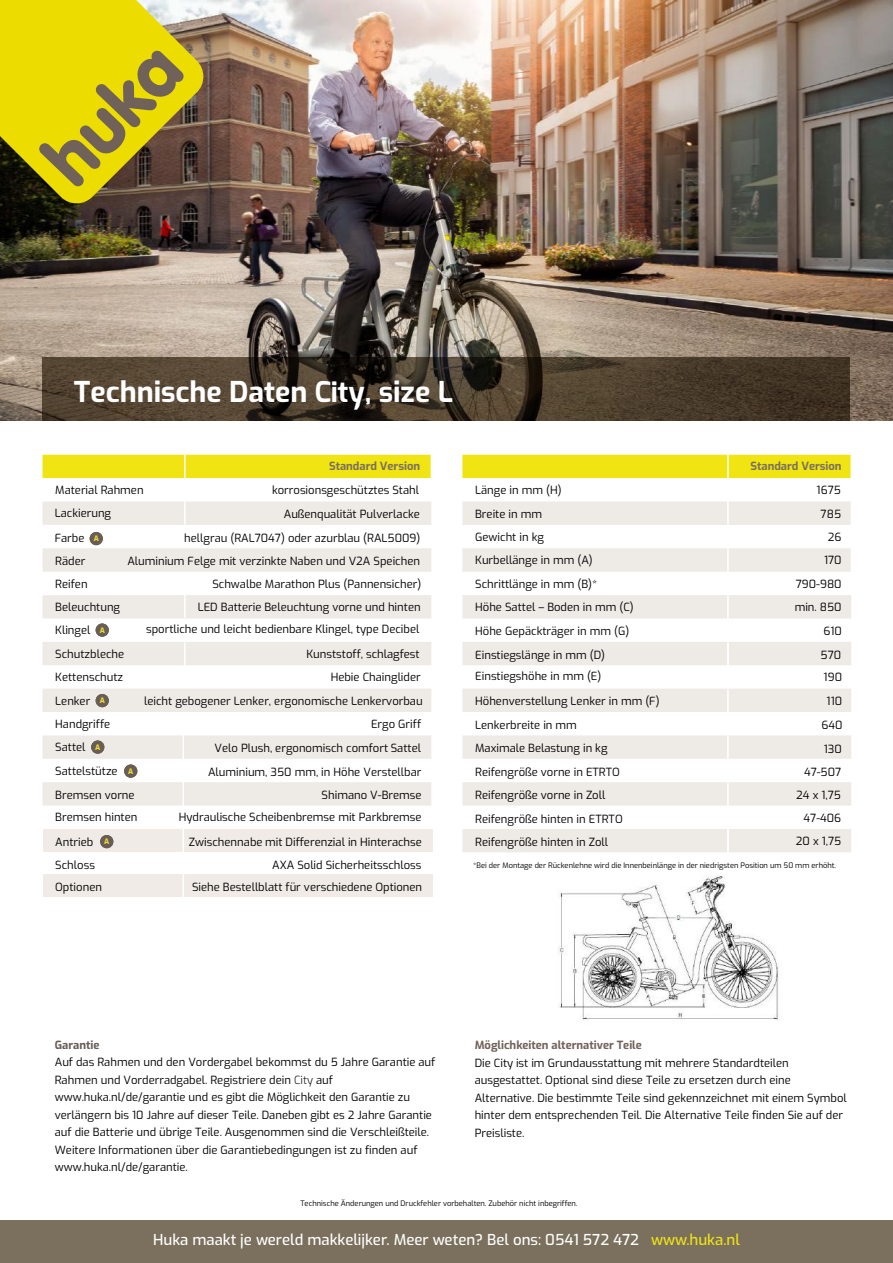
<style>
.page{position:relative;width:893px;height:1263px;background:#fff}
.page>*{position:absolute;margin:0;border:0;box-sizing:border-box;transform-origin:0 0}
.t1{font:700 28.5px "Exo";color:#fff}
.t2{font:500 15px "Exo";color:#fff}
.t3{font:11.25px/17.5px "Exo";color:#000}
.t4{font:11.25px/17.5px "Exo";color:#000}
.t5{font:700 11.25px "Exo";color:#7b705d}
.t6{font:700 11.25px "Exo";color:#70625a}
.t7{font:700 11.25px "Exo";color:#665c55}
.t8{font:7.5px "Exo";color:#000}
.t9{font:7.5px "Exo";color:#000}
.t10{font:800 7.5px "Exo";color:#edda30}
.s1{font-style:inherit}
.s2{font-weight:800;font-size:7.5px;color:#edda30}
.s3{font-weight:300}
.s4{color:#f0e413}
</style>
<div class="page">
<img style="left:0;top:1px;width:893px;height:420px">
<svg style="left:0;top:0;width:203px;height:203px;background:#b8a91d"></svg>
<div style="left:0;top:1220px;width:893px;height:43px;background:#7b705d"></div>
<svg style="left:43px;top:357px;width:807px;height:64px;background:#453929"></svg>
<div style="left:462px;top:455px;width:388px;height:23px;background:#f0e413"></div>
<svg style="left:462px;top:501px;width:389px;height:351px;fill:#eeebe7"></svg>
<hr style="left:727px;top:455px;width:2px;height:23px;background:#fff">
<hr style="left:727px;top:501px;width:2px;height:24px;background:#fff">
<hr style="left:850px;top:501px;width:2px;height:24px;background:#fff">
<hr style="left:727px;top:525px;width:2px;height:23px;background:#fff">
<hr style="left:850px;top:525px;width:2px;height:23px;background:#fff">
<hr style="left:727px;top:548px;width:2px;height:24px;background:#fff">
<hr style="left:850px;top:548px;width:2px;height:24px;background:#fff">
<hr style="left:727px;top:572px;width:2px;height:23px;background:#fff">
<hr style="left:850px;top:572px;width:2px;height:23px;background:#fff">
<hr style="left:727px;top:595px;width:2px;height:23px;background:#fff">
<hr style="left:727px;top:664px;width:2px;height:24px;background:#fff">
<hr style="left:727px;top:689px;width:2px;height:24px;background:#fff">
<hr style="left:727px;top:713px;width:2px;height:23px;background:#fff">
<hr style="left:727px;top:736px;width:2px;height:23px;background:#fff">
<hr style="left:727px;top:759px;width:2px;height:24px;background:#fff">
<hr style="left:727px;top:783px;width:2px;height:23px;background:#fff">
<hr style="left:727px;top:806px;width:2px;height:23px;background:#fff">
<hr style="left:727px;top:829px;width:2px;height:24px;background:#fff">
<hr style="left:727px;top:642px;width:2px;height:24px;background:#fff">
<img style="left:558px;top:876px;width:221px;height:144px">
<svg style="left:43px;top:501px;width:388px;height:305px;fill:#eeebe7"></svg>
<div style="left:43px;top:455px;width:388px;height:23px;background:#f0e413"></div>
<hr style="left:184px;top:501px;width:2px;height:24px;background:#fff">
<hr style="left:184px;top:594px;width:2px;height:24px;background:#fff">
<hr style="left:184px;top:642px;width:2px;height:24px;background:#fff">
<hr style="left:182px;top:734px;width:3px;height:72px;background:#fff">
<div style="left:43px;top:829px;width:389px;height:22px;background:#f0ebe6"></div>
<div style="left:90px;top:532px;width:13px;height:13px;background:#685e55;border-radius:50%"></div>
<div style="left:96px;top:623px;width:13px;height:14px;background:#685e55;border-radius:50%"></div>
<div style="left:91px;top:740px;width:13px;height:14px;background:#685e55;border-radius:50%"></div>
<div style="left:96px;top:694px;width:13px;height:13px;background:#685e55;border-radius:50%"></div>
<div style="left:124px;top:764px;width:13px;height:14px;background:#685e55;border-radius:50%"></div>
<div style="left:100px;top:835px;width:13px;height:13px;background:#685e55;border-radius:50%"></div>
<div style="left:43px;top:874px;width:389px;height:22px;background:#f0ebe6"></div>
<hr style="left:182px;top:824px;width:3px;height:96px;background:#fff">
<h1 class="t1" style="left:74px;top:370px;width:381px">Technische Daten City<span class="s1">, size L</span></h1>
<p class="t5" style="left:329px;top:458px;width:93px">Standard Version</p>
<p class="t3" style="left:55px;top:481px;width:90px">Material Rahmen</p>
<p class="t3" style="left:272px;top:481px;width:149px">korrosionsgeschütztes Stahl</p>
<p class="t3" style="left:55px;top:504px;width:58px">Lackierung</p>
<p class="t3" style="left:284px;top:504px;width:138px"><span class="s1">A</span>ußenqualität Pulverlacke</p>
<p class="t3" style="left:55px;top:551px;width:32px">Räder</p>
<p class="t3" style="left:127px;top:552px;width:294px">Aluminium Felge mit verzinkte Naben und V2A Speichen</p>
<p class="t3" style="left:55px;top:597px;width:66px">Beleuchtung</p>
<p class="t3" style="left:198px;top:597px;width:224px"><span class="s1">LED</span> B<span class="s1">atteri</span>e Beleuchtung vorne und hinten</p>
<p class="t3" style="left:55px;top:621px;width:37px">Klingel</p>
<p class="t3" style="left:146px;top:620px;width:275px">sportlich<span class="s1">e</span> und leicht bedienbare Klingel<span class="s1">, type Decibel</span></p>
<p class="t3" style="left:55px;top:644px;width:71px">Schutzbleche</p>
<p class="t3" style="left:306px;top:644px;width:115px">Kunststoff, schlagfest</p>
<p class="t3" style="left:55px;top:667px;width:69px">Kettenschutz</p>
<p class="t4" style="left:331px;top:667px;width:92px">Hebie Chainglider</p>
<p class="t3" style="left:55px;top:691px;width:37px">Lenker</p>
<p class="t4" style="left:144px;top:691px;width:280px">leicht gebogener Lenker, ergonomische Lenkervorbau</p>
<p class="t3" style="left:55px;top:714px;width:56px">Handgriffe</p>
<p class="t4" style="left:371px;top:714px;width:52px">Ergo Griff</p>
<p class="t3" style="left:55px;top:738px;width:32px">Sattel</p>
<p class="t3" style="left:55px;top:528px;width:46px">Farbe <span class="s2">A</span></p>
<p class="t3" style="left:184px;top:528px;width:238px">hellgrau (RAL7047) oder azurblau (RAL5009)</p>
<p class="t3" style="left:55px;top:574px;width:34px">Reifen</p>
<p class="t4" style="left:212px;top:574px;width:210px">Schwalbe Marathon Plus (Pannensicher)</p>
<p class="t10" style="left:100px;top:624px;width:7px">A</p>
<p class="t10" style="left:100px;top:695px;width:7px">A</p>
<p class="t4" style="left:215px;top:738px;width:208px">Velo Plush, ergonomisch comfort <span class="s1">Sattel</span></p>
<p class="t10" style="left:95px;top:741px;width:7px">A</p>
<p class="t4" style="left:55px;top:762px;width:80px">Sattelstütze <span class="s2">A</span></p>
<p class="t3" style="left:208px;top:762px;width:215px"><span class="s1">Aluminium, 350 mm</span>, in Höhe Verstellbar</p>
<p class="t3" style="left:55px;top:785px;width:81px">Bremsen vorne</p>
<p class="t3" style="left:322px;top:785px;width:101px">Shimano V-Bremse</p>
<p class="t3" style="left:55px;top:808px;width:84px">Bremsen hinten</p>
<p class="t3" style="left:179px;top:808px;width:244px">Hydraulische Scheibenbremse mit Parkbremse</p>
<p class="t3" style="left:55px;top:832px;width:40px">Antrieb</p>
<p class="t3" style="left:189px;top:833px;width:235px"><span class="s1">Zwischennabe</span> mit Differenzial in Hinterachse</p>
<p class="t3" style="left:55px;top:855px;width:41px">Schloss</p>
<p class="t3" style="left:272px;top:855px;width:151px">AXA <span class="s1">Solid</span> Sicherheitsschloss</p>
<p class="t10" style="left:104px;top:836px;width:7px">A</p>
<p class="t3" style="left:55px;top:877px;width:48px">Optionen</p>
<p class="t3" style="left:192px;top:877px;width:232px">Siehe Bestellblatt für verschiedene Optionen</p>
<p class="t5" style="left:750px;top:458px;width:93px">Standard Version</p>
<p class="t3" style="left:475px;top:481px;width:88px">Länge in mm (H)</p>
<p class="t4" style="left:817px;top:481px;width:26px">16<span class="s1">75</span></p>
<p class="t3" style="left:475px;top:504px;width:68px">Breite in mm</p>
<p class="t3" style="left:821px;top:504px;width:22px"><span class="s1">7</span>85</p>
<p class="t3" style="left:475px;top:527px;width:70px">Gewicht in kg</p>
<p class="t4" style="left:828px;top:528px;width:15px">26</p>
<p class="t3" style="left:475px;top:551px;width:119px">Kurbellänge in mm <span class="s1">(A)</span></p>
<p class="t4" style="left:824px;top:551px;width:19px">170</p>
<p class="t3" style="left:475px;top:571px;width:160px;line-height:23.5px">Schrittlänge in mm <span class="s1">(B)*<br></span>Höhe Sattel – Boden in mm <span class="s1">(C)</span></p>
<p class="t3" style="left:475px;top:644px;width:131px;line-height:21.3px">Einstiegslänge in mm <span class="s1">(D)<br></span>Einstiegshöhe in mm <span class="s1">(E)</span></p>
<p class="t3" style="left:475px;top:689px;width:186px;line-height:23.4px">Höhenverstellung Lenker in mm <span class="s1">(F)<br></span>Lenkerbreite in mm<br><span class="s1">Maximale Belast</span>u<span class="s1">ng in kg</span></p>
<p class="t4" style="left:795px;top:571px;width:49px;line-height:23.4px">790-980 min. 850</p>
<p class="t4" style="left:821px;top:643px;width:23px;line-height:21.9px">570<br>190</p>
<p class="t4" style="left:821px;top:689px;width:23px;line-height:23.4px;text-align:center">110<br>640</p>
<p class="t3" style="left:475px;top:622px;width:156px">Höhe Gepäckträger in mm <span class="s1">(G)</span></p>
<p class="t4" style="left:823px;top:621px;width:20px">610</p>
<p class="t4" style="left:824px;top:739px;width:20px">130</p>
<p class="t3" style="left:475px;top:763px;width:146px">Reifengröße vorne in ETRTO</p>
<p class="t4" style="left:804px;top:762px;width:39px">47-507</p>
<p class="t3" style="left:475px;top:782px;width:149px;line-height:23.9px">Reifengröße vorne in Zoll<br>Reifengröße hinten in ETRTO<br>Reifengröße hinten in Zoll</p>
<p class="t4" style="left:796px;top:786px;width:46px">24 x 1,75</p>
<p class="t4" style="left:796px;top:806px;width:47px;line-height:22.5px;text-align:right">47-406<br>20 x 1,75</p>
<p class="t8" style="left:473px;top:859px;width:364px">*Bei der Montage der Rückenlehne wird die <span class="s1">Innenbeinlänge</span> in der niedrigsten Position um 50 mm erhöht.</p>
<p class="t7" style="left:55px;top:1036px;width:46px">Garantie</p>
<p class="t3" style="left:55px;top:1053px;width:382px">Auf das Rahmen und den Vordergabel bekommst du 5 Jahre Garantie auf Rahmen und Vorderradgabel. Registriere dein <span class="s3">City</span> auf www.huka.nl/de/garantie und es gibt die Möglichkeit den Garantie zu verlängern bis 10 Jahre auf dieser Teile. Daneben gibt es 2 Jahre Garantie auf die Batterie und übrige Teile. Ausgenommen sind die Verschleißteile.<br>Weitere Informationen über die Garantiebedingungen ist zu finden auf www.huka.nl/de/garantie.</p>
<p class="t6" style="left:475px;top:1036px;width:169px">Möglichkeiten alternativer Teile</p>
<p class="t4" style="left:475px;top:1053px;width:374px">Die City ist im Grundausstattung mit mehrere Standardteilen ausgestattet. Optional sind diese Teile zu ersetzen durch eine Alternative. Die bestimmte Teile sind gekennzeichnet mit einem Symbol hinter dem entsprechenden Teil. Die Alternative Teile finden Sie auf der Preisliste.</p>
<p class="t9" style="left:300px;top:1198px;width:279px">Technische Änderungen und Druckfehler vorbehalten. Zubehör nicht inbegriffen.</p>
<h2 class="t2" style="left:153px;top:1228px;width:588px">Huka maakt je wereld makkelijker. Meer weten? Bel ons: 0541 572 472 <span class="s4">www.huka.nl</span></h2>
</div>
